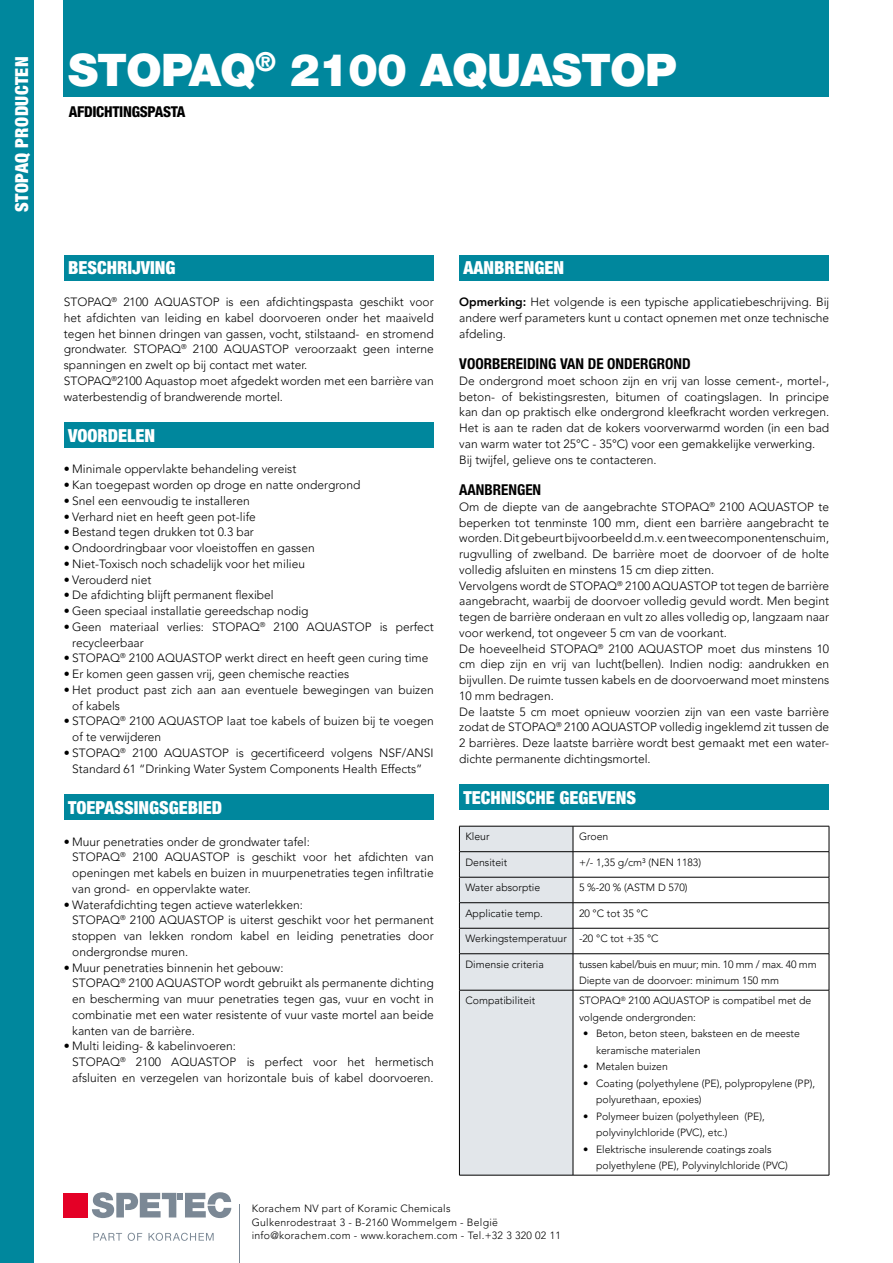
<style>
.page{position:relative;width:893px;height:1263px;background:#fff}
.page>*{position:absolute;margin:0;border:0;box-sizing:border-box;transform-origin:0 0}
.t1{font:900 45px "Helvetica Neue LT Std";letter-spacing:-.02em;color:#fff}
.t2{font:900 condensed 18px "Helvetica Neue LT Std";color:#fff}
.t3{font:900 condensed 18px "Helvetica Neue LT Std";letter-spacing:.02em;color:#fff}
.t4{font:700 condensed 15px "Helvetica Neue LT Std";color:#000}
.t5{font:800 condensed 15px "Helvetica Neue LT Std";letter-spacing:-.02em;color:#000}
.t6{font:300 12px/15.8px "Avenir LT Pro";color:#000}
.t7{font:300 10.5px/16.5px "Avenir LT Pro";color:#000}
.t8{font:300 10.5px/13.5px "Avenir LT Pro";letter-spacing:.025em;color:#000}
.s1{font-weight:800}
</style>
<div class="page">
<div style="left:0;top:0;width:34px;height:1263px;background:#00879d"></div>
<hr style="left:239px;top:1204px;width:1px;height:59px;background:#7b8895">
<svg style="left:92px;top:1192px;width:139px;height:26px"></svg>
<div style="left:64px;top:1193px;width:24px;height:24px;background:#e40026"></div>
<svg style="left:93px;top:1233px;width:29px;height:7px"></svg>
<svg style="left:128px;top:1233px;width:14px;height:8px"></svg>
<svg style="left:149px;top:1233px;width:65px;height:8px"></svg>
<div style="left:64px;top:255px;width:370px;height:26px;background:#00879d"></div>
<div style="left:64px;top:422px;width:370px;height:26px;background:#00879d"></div>
<div style="left:64px;top:794px;width:370px;height:26px;background:#00879d"></div>
<div style="left:459px;top:255px;width:370px;height:26px;background:#00879d"></div>
<div style="left:459px;top:785px;width:370px;height:25px;background:#00879d"></div>
<hr style="left:573px;top:826px;width:256px;height:1px;background:#000">
<hr style="left:573px;top:851px;width:256px;height:1px;background:#000">
<hr style="left:573px;top:877px;width:256px;height:1px;background:#000">
<hr style="left:573px;top:902px;width:256px;height:1px;background:#000">
<hr style="left:573px;top:928px;width:256px;height:1px;background:#000">
<div style="left:459px;top:826px;width:115px;height:349px;background:#e2e6ea"></div>
<svg style="left:829px;top:826px;width:1px;height:127px"></svg>
<hr style="left:459px;top:953px;width:114px;height:1px;background:#000">
<hr style="left:459px;top:954px;width:1px;height:36px;background:#000">
<hr style="left:573px;top:953px;width:256px;height:1px;background:#000">
<hr style="left:573px;top:954px;width:1px;height:36px;background:#000">
<hr style="left:829px;top:954px;width:1px;height:36px;background:#000">
<hr style="left:459px;top:990px;width:114px;height:1px;background:#000">
<hr style="left:459px;top:990px;width:1px;height:185px;background:#000">
<hr style="left:573px;top:990px;width:256px;height:1px;background:#000">
<hr style="left:573px;top:990px;width:1px;height:185px;background:#000">
<hr style="left:829px;top:990px;width:1px;height:185px;background:#000">
<hr style="left:459px;top:1175px;width:114px;height:1px;background:#000">
<hr style="left:573px;top:1175px;width:256px;height:1px;background:#000">
<div style="left:64px;top:0;width:765px;height:97px;background:#00879d"></div>
<h2 class="t3" style="left:11px;top:212px;width:157px;rotate:-90deg">STOPAQ PRODUCTEN</h2>
<h1 class="t1" style="left:68px;top:43px;width:610px">STOPAQ<sup>®</sup> 2100 AQUASTOP</h1>
<p class="t5" style="left:69px;top:102px;width:118px">AFDICHTINGSPASTA</p>
<h2 class="t2" style="left:68px;top:257px;width:109px">BESCHRIJVING</h2>
<p class="t6" style="left:64px;top:294px;width:371px">STOPAQ<sup>®</sup> 2100 AQUASTOP is een afdichtingspasta geschikt voor het afdichten van leiding en kabel doorvoeren onder het maaiveld tegen het binnen dringen van gassen, vocht, stilstaand- en stromend grondwater. STOPAQ<sup>®</sup> 2100 AQUASTOP veroorzaakt geen interne spanningen en zwelt op bij contact met water.<br>STOPAQ<sup>®</sup>2100 Aquastop moet afgedekt worden met een barrière van waterbestendig of brandwerende mortel.</p>
<h2 class="t2" style="left:68px;top:424px;width:89px">VOORDELEN</h2>
<p class="t6" style="left:64px;top:461px;width:234px">• Minimale oppervlakte behandeling vereist</p>
<p class="t6" style="left:64px;top:477px;width:298px">• Kan toegepast worden op droge en natte ondergrond</p>
<p class="t6" style="left:64px;top:493px;width:187px">• Snel een eenvoudig te installeren</p>
<p class="t6" style="left:64px;top:509px;width:194px">• Verhard niet en heeft geen pot-life</p>
<p class="t6" style="left:64px;top:524px;width:192px">• Bestand tegen drukken tot 0.3 bar</p>
<p class="t6" style="left:64px;top:540px;width:252px">• Ondoordringbaar voor vloeistoffen en gassen</p>
<p class="t6" style="left:64px;top:556px;width:243px">• Niet-Toxisch noch schadelijk voor het milieu</p>
<p class="t6" style="left:64px;top:572px;width:89px">• Verouderd niet</p>
<p class="t6" style="left:64px;top:587px;width:212px">• De afdichting blijft permanent flexibel</p>
<p class="t6" style="left:64px;top:603px;width:246px">• Geen speciaal installatie gereedschap nodig</p>
<p class="t6" style="left:72px;top:619px;width:363px;text-indent:-9px">• Geen materiaal verlies: STOPAQ<sup>®</sup> 2100 AQUASTOP is perfect recycleerbaar</p>
<p class="t6" style="left:64px;top:650px;width:366px">• STOPAQ<sup>®</sup> 2100 AQUASTOP werkt direct en heeft geen curing time</p>
<p class="t6" style="left:64px;top:666px;width:287px">• Er komen geen gassen vrij, geen chemische reacties</p>
<p class="t6" style="left:72px;top:682px;width:363px;text-indent:-9px">• Het product past zich aan aan eventuele bewegingen van buizen of kabels</p>
<p class="t6" style="left:72px;top:713px;width:363px;text-indent:-9px">• STOPAQ<sup>®</sup> 2100 AQUASTOP laat toe kabels of buizen bij te voegen of te verwijderen</p>
<p class="t6" style="left:64px;top:745px;width:371px;text-align:center">• STOPAQ<sup>®</sup> 2100 AQUASTOP is gecertificeerd volgens NSF/ANSI<br>Standard 61 “Drinking Water System Components Health Effects”</p>
<h2 class="t2" style="left:68px;top:796px;width:156px">TOEPASSINGSGEBIED</h2>
<p class="t6" style="left:72px;top:833px;width:363px;text-indent:-9px">• Muur penetraties onder de grondwater tafel:<br>STOPAQ<sup>®</sup> 2100 AQUASTOP is geschikt voor het afdichten van openingen met kabels en buizen in muurpenetraties tegen infiltratie van grond- en oppervlakte water.</p>
<p class="t6" style="left:72px;top:896px;width:363px;text-indent:-9px">• Waterafdichting tegen actieve waterlekken:<br>STOPAQ<sup>®</sup> 2100 AQUASTOP is uiterst geschikt voor het permanent stoppen van lekken rondom kabel en leiding penetraties door ondergrondse muren.</p>
<p class="t6" style="left:72px;top:959px;width:363px;text-indent:-9px">• Muur penetraties binnenin het gebouw:<br>STOPAQ<sup>®</sup> 2100 AQUASTOP wordt gebruikt als permanente dichting en bescherming van muur penetraties tegen gas, vuur en vocht in combinatie met een water resistente of vuur vaste mortel aan beide kanten van de barrière.</p>
<p class="t6" style="left:72px;top:1038px;width:363px;text-indent:-9px">• Multi leiding- &amp; kabelinvoeren:<br>STOPAQ<sup>®</sup> 2100 AQUASTOP is perfect voor het hermetisch afsluiten en verzegelen van horizontale buis of kabel doorvoeren.</p>
<h2 class="t2" style="left:463px;top:257px;width:102px">AANBRENGEN</h2>
<p class="t6" style="left:459px;top:294px;width:371px;text-align:justify"><span class="s1">Opmerking:</span> Het volgende is een typische applicatiebeschrijving. Bij andere werf parameters kunt u contact opnemen met onze technische afdeling.</p>
<p class="t4" style="left:459px;top:355px;width:233px">VOORBEREIDING VAN DE ONDERGROND</p>
<p class="t6" style="left:459px;top:373px;width:371px">De ondergrond moet schoon zijn en vrij van losse cement-, mortel-, beton- of bekistingsresten, bitumen of coatingslagen. In principe kan dan op praktisch elke ondergrond kleefkracht worden verkregen.<br>Het is aan te raden dat de kokers voorverwarmd worden (in een bad van warm water tot 25°C - 35°C) voor een gemakkelijke verwerking.<br>Bij twijfel, gelieve ons te contacteren.</p>
<p class="t4" style="left:459px;top:481px;width:83px">AANBRENGEN</p>
<p class="t6" style="left:459px;top:499px;width:371px">Om de diepte van de aangebrachte STOPAQ<sup>®</sup> 2100 AQUASTOP te beperken tot tenminste 100 mm, dient een barrière aangebracht te worden. Dit gebeurt bijvoorbeeld d.m.v. een tweecomponentenschuim, rugvulling of zwelband. De barrière moet de doorvoer of de holte volledig afsluiten en minstens 15 cm diep zitten.<br>Vervolgens wordt de STOPAQ<sup>®</sup> 2100 AQUASTOP tot tegen de barrière aangebracht, waarbij de doorvoer volledig gevuld wordt. Men begint tegen de barrière onderaan en vult zo alles volledig op, langzaam naar voor werkend, tot ongeveer 5 cm van de voorkant.<br>De hoeveelheid STOPAQ<sup>®</sup> 2100 AQUASTOP moet dus minstens 10 cm diep zijn en vrij van lucht(bellen). Indien nodig: aandrukken en bijvullen. De ruimte tussen kabels en de doorvoerwand moet minstens 10 mm bedragen.<br>De laatste 5 cm moet opnieuw voorzien zijn van een vaste barrière zodat de STOPAQ<sup>®</sup> 2100 AQUASTOP volledig ingeklemd zit tussen de 2 barrières. Deze laatste barrière wordt best gemaakt met een water&shy;dichte permanente dichtingsmortel.</p>
<h2 class="t2" style="left:463px;top:786px;width:174px">TECHNISCHE GEGEVENS</h2>
<p class="t7" style="left:465px;top:828px;width:26px">Kleur</p>
<p class="t7" style="left:579px;top:828px;width:31px">Groen</p>
<p class="t7" style="left:465px;top:854px;width:43px">Densiteit</p>
<p class="t7" style="left:579px;top:854px;width:124px">+/- 1,35 g/cm³ (NEN 1183)</p>
<p class="t7" style="left:465px;top:879px;width:76px">Water absorptie</p>
<p class="t7" style="left:579px;top:879px;width:110px">5 %-20 % (ASTM D 570)</p>
<p class="t7" style="left:465px;top:905px;width:79px">Applicatie temp.</p>
<p class="t7" style="left:579px;top:905px;width:71px">20 °C tot 35 °C</p>
<p class="t7" style="left:465px;top:930px;width:195px">Werkingstemperatuur -20 °C tot +35 °C</p>
<p class="t7" style="left:465px;top:956px;width:80px">Dimensie criteria</p>
<p class="t7" style="left:579px;top:956px;width:239px">tussen kabel/buis en muur; min. 10 mm / max. 40 mm<br>Diepte van de doorvoer: minimum 150 mm</p>
<p class="t7" style="left:465px;top:992px;width:71px">Compatibiliteit</p>
<p class="t7" style="left:579px;top:992px;width:234px">STOPAQ<sup>®</sup> 2100 AQUASTOP is compatibel met de volgende ondergronden:</p>
<p class="t7" style="left:596px;top:1025px;width:205px;text-indent:-13px">• Beton, beton steen, baksteen en de meeste keramische materialen</p>
<p class="t7" style="left:583px;top:1058px;width:86px">• Metalen buizen</p>
<p class="t7" style="left:596px;top:1075px;width:221px;text-indent:-13px">• Coating (polyethylene (PE), polypropylene (PP), polyurethaan, epoxies)</p>
<p class="t7" style="left:596px;top:1108px;width:170px;text-indent:-13px">• Polymeer buizen (polyethyleen (PE), polyvinylchloride (PVC), etc.)</p>
<p class="t7" style="left:596px;top:1141px;width:194px;text-indent:-13px">• Elektrische insulerende coatings zoals polyethylene (PE), Polyvinylchloride (PVC)</p>
<p class="t8" style="left:252px;top:1202px;width:311px">Korachem NV part of Koramic Chemicals<br>Gulkenrodestraat 3 - B-2160 Wommelgem - België info@korachem.com - www.korachem.com - Tel.+32 3 320 02 11</p>
</div>
